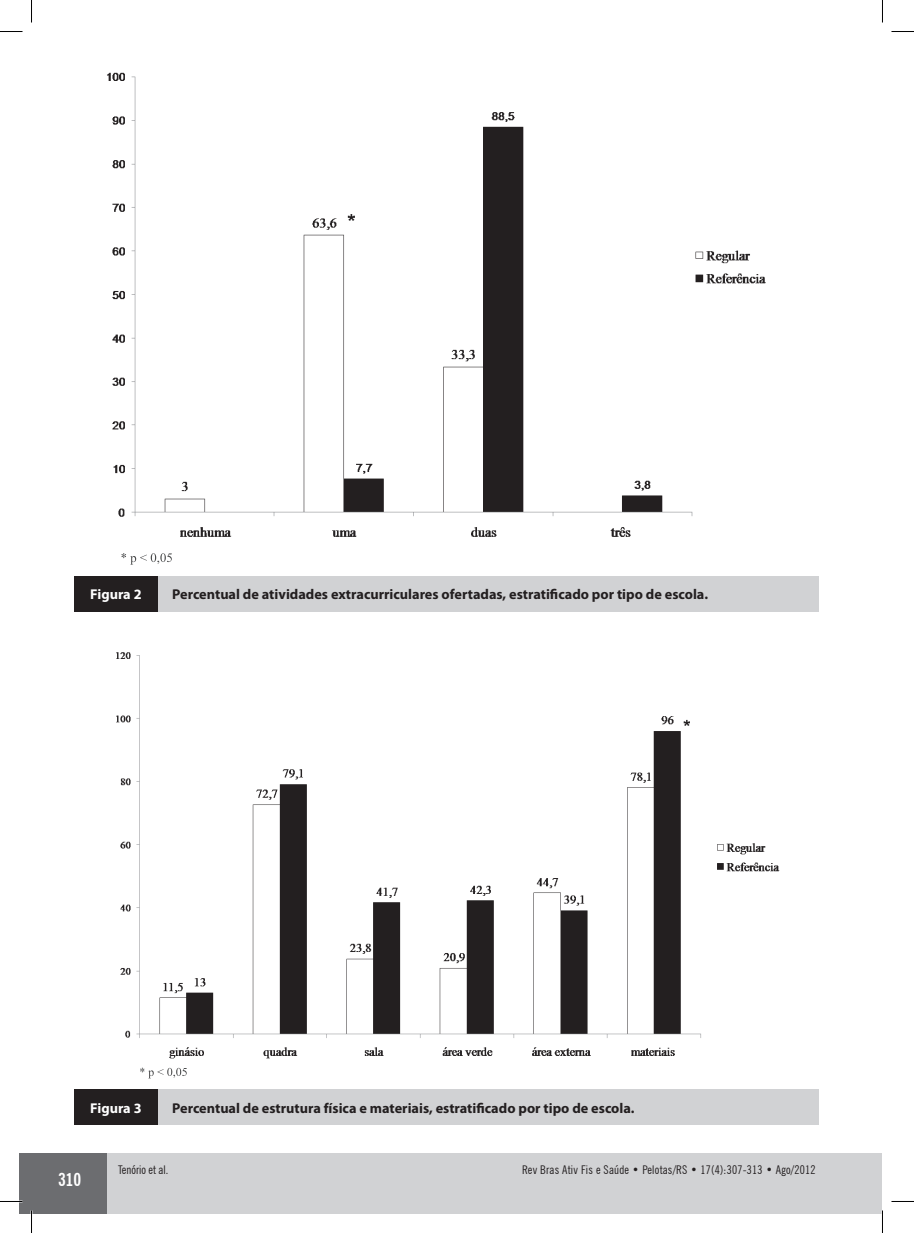
<style>
.page{position:relative;width:914px;height:1233px;background:#fff}
.page>*{position:absolute;margin:0;border:0;box-sizing:border-box;transform-origin:0 0}
.t1{font:700 condensed 18px "News Gothic BT";color:#fff}
.t2{font:700 14.25px "Myriad Pro";color:#231f20}
.t3{font:700 14.25px "Myriad Pro";color:#fff}
.t4{font:condensed 12px "News Gothic BT";letter-spacing:.02em;color:#231f20}
.t5{font:condensed 12px "News Gothic BT";color:#231f20}
</style>
<div class="page">
<div style="left:19px;top:1153px;width:89px;height:60px;background:#6c6d70"></div>
<div style="left:107px;top:1153px;width:774px;height:60px;background:#d1d2d4"></div>
<div style="left:74px;top:576px;width:84px;height:35px;background:#231f20"></div>
<div style="left:158px;top:576px;width:660px;height:35px;background:#d1d2d4"></div>
<div style="left:74px;top:1089px;width:84px;height:35px;background:#231f20"></div>
<div style="left:158px;top:1089px;width:660px;height:35px;background:#d1d2d4"></div>
<img style="left:107px;top:72px;width:659px;height:465px">
<svg style="left:121px;top:553px;width:51px;height:11px"></svg>
<img style="left:116px;top:652px;width:664px;height:407px">
<svg style="left:140px;top:1067px;width:47px;height:11px"></svg>
<hr style="left:0;top:1200px;width:22px;height:2px;background:#fff">
<svg style="left:0;top:31px;width:22px;height:1px"></svg>
<svg style="left:891px;top:31px;width:22px;height:1px"></svg>
<svg style="left:0;top:1201px;width:22px;height:1px"></svg>
<svg style="left:891px;top:1201px;width:22px;height:1px"></svg>
<svg style="left:31px;top:0;width:1px;height:23px"></svg>
<svg style="left:31px;top:1210px;width:1px;height:22px"></svg>
<svg style="left:882px;top:0;width:1px;height:23px"></svg>
<svg style="left:882px;top:1210px;width:1px;height:22px"></svg>
<p class="t3" style="left:90px;top:585px;width:53px">Figura 2</p>
<p class="t2" style="left:172px;top:585px;width:537px">Percentual de atividades extracurriculares ofertadas, estratificado por tipo de escola.</p>
<p class="t3" style="left:90px;top:1098px;width:53px">Figura 3</p>
<p class="t2" style="left:172px;top:1098px;width:464px">Percentual de estrutura física e materiais, estratificado por tipo de escola.</p>
<p class="t1" style="left:58px;top:1168px;width:25px">310</p>
<p class="t5" style="left:118px;top:1162px;width:52px">Tenório et al.</p>
<p class="t4" style="left:522px;top:1162px;width:295px">Rev Bras Ativ Fis e Saúde • Pelotas/RS • 17(4):307-313 • Ago/2012</p>
</div>
